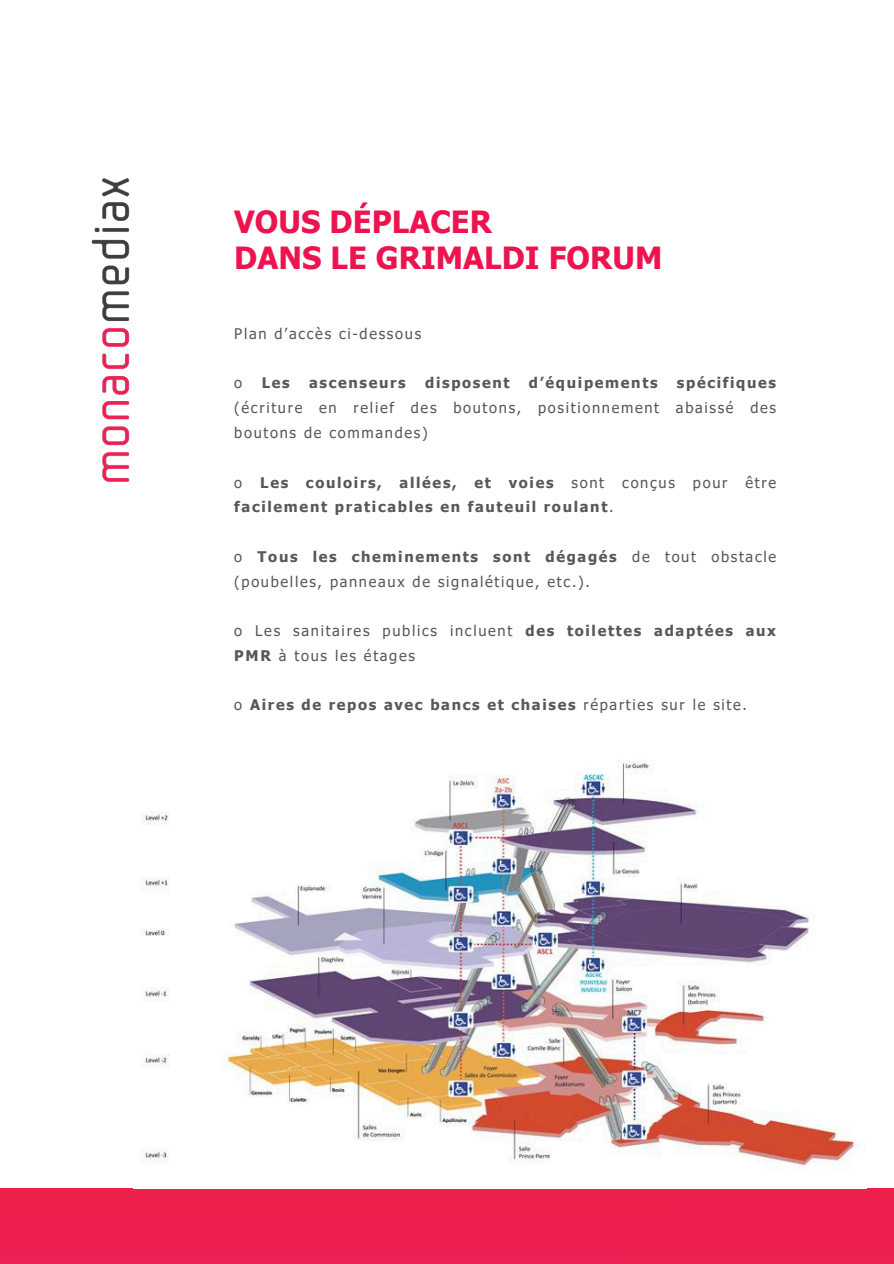
<style>
.page{position:relative;width:894px;height:1264px;background:#fff}
.page>*{position:absolute;margin:0;border:0;box-sizing:border-box;transform-origin:0 0}
.t1{font:700 30.6px/36px "Tahoma";color:#ed134e}
.t2{font:14.7px/24.8px "Tahoma";letter-spacing:.115em;color:#58585a}
.t3{font:700 14.7px/24.8px "Tahoma";letter-spacing:.115em;color:#58585a}
.s1{font-weight:700}
.s2{font-weight:400}
</style>
<div class="page">
<img style="left:91px;top:178px;width:39px;height:304px">
<div style="left:0;top:1188px;width:893px;height:75px;background:#ed1f4f"></div>
<img style="left:142px;top:760px;width:717px;height:410px">
<p class="t1" style="left:234px;top:203px;width:429px">VOUS DÉPLACER<br>DANS LE GRIMALDI FORUM</p>
<p class="t2" style="left:234px;top:321px;width:188px">Plan d’accès ci-dessous</p>
<h1 class="t2" style="left:234px;top:370px;width:543px;text-align:justify;text-indent:442px"><span class="s1">spécifiques </span>(écriture en relief des boutons, positionnement abaissé des boutons de commandes)</h1>
<p class="t3" style="left:234px;top:469px;width:543px"><span class="s2">o</span> Les couloirs, allées, et voies <span class="s2">sont conçus pour être </span>facilement praticables en fauteuil roulant<span class="s2">.</span></p>
<p class="t2" style="left:234px;top:543px;width:543px">o <span class="s1">Tous les cheminements sont dégagés</span> de tout obstacle (poubelles, panneaux de signalétique, etc.).</p>
<p class="t2" style="left:234px;top:618px;width:543px">o Les sanitaires publics incluent <span class="s1">des toilettes adaptées aux<br>PMR</span> à tous les étages</p>
<p class="t3" style="left:234px;top:692px;width:514px"><span class="s2">o</span> Aires de repos avec bancs et chaises <span class="s2">réparties sur le site.</span></p>
<h1 class="t2" style="left:234px;top:370px;width:9px">o</h1>
<h1 class="t3" style="left:262px;top:370px;width:29px">Les</h1>
<h1 class="t3" style="left:309px;top:370px;width:98px">ascenseurs</h1>
<h1 class="t3" style="left:425px;top:370px;width:86px">disposent</h1>
<h1 class="t3" style="left:529px;top:370px;width:130px">d’équipements</h1>
</div>
